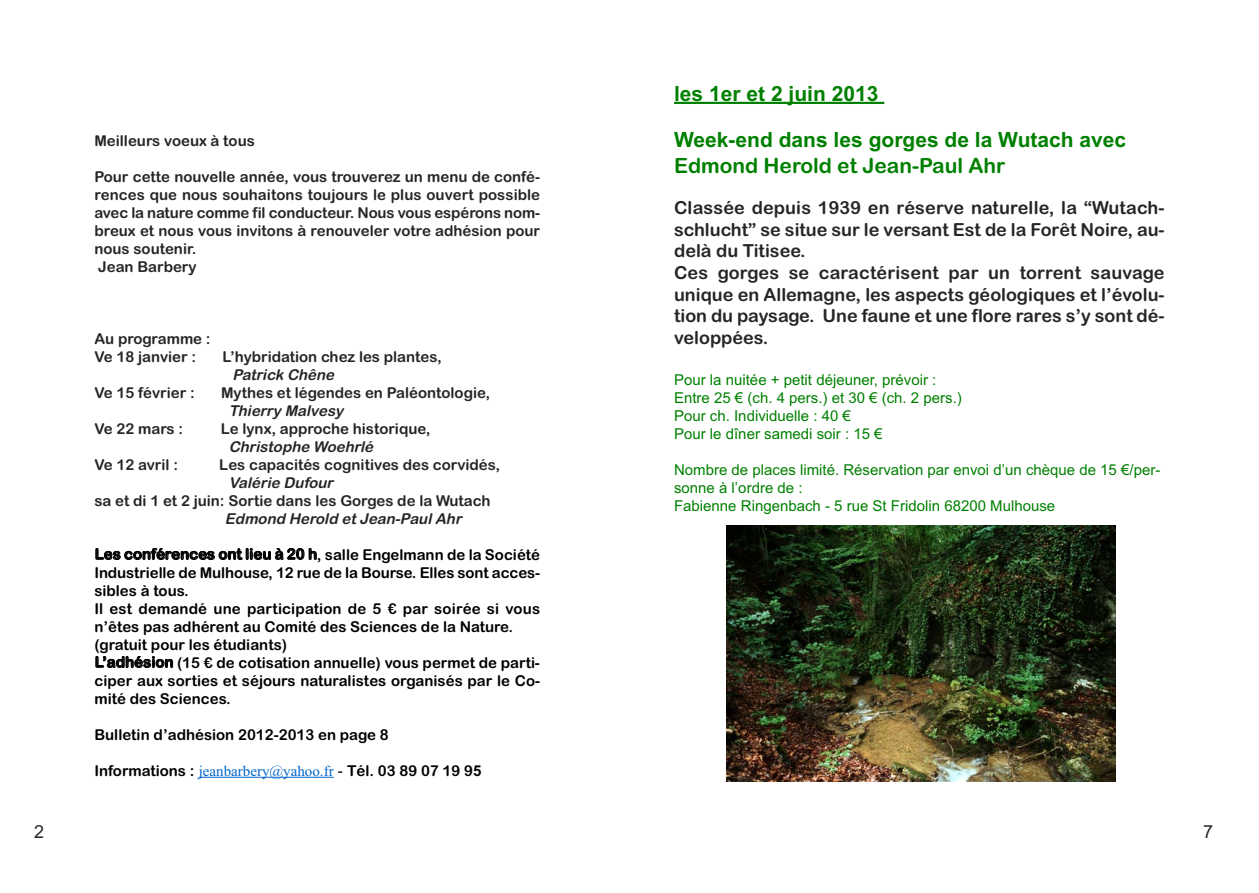
<style>
.page{position:relative;width:1259px;height:893px;background:#fff}
.page>*{position:absolute;margin:0;border:0;box-sizing:border-box;transform-origin:0 0}
.t1{font:700 21px "Arial";color:#008000}
.t2{font:21px "Arial Rounded MT Bold";color:#008000}
.t3{font:18px/21.6px "Arial Rounded MT Bold";color:#272627}
.t4{font:18px "Arial";color:#272627}
.t5{font:15px/18px "Arial Rounded MT Bold";color:#272627}
.t6{font:15px/18px "Arial Rounded MT Bold";color:#000}
.t7{font:15px/18px "Arial";color:#008000}
.t8{font:italic 15px "Arial Rounded MT Bold";color:#272627}
.s1{font-family:"Times New Roman";color:#06c}
.s2{font-family:"Arial"}
.s3{font-family:"Arial";font-weight:700}
</style>
<div class="page">
<hr style="left:199px;top:777px;width:135px;height:1px;background:#06c">
<hr style="left:674px;top:102px;width:210px;height:2px;background:#008000">
<img style="left:727px;top:525px;width:388px;height:257px">
<p class="t5" style="left:94px;top:131px;width:162px">Meilleurs voeux à tous</p>
<p class="t5" style="left:94px;top:167px;width:447px">Pour cette nouvelle année, vous trouverez un menu de confé&shy;rences que nous souhaitons toujours le plus ouvert possible avec la nature comme fil conducteur. Nous vous espérons nom&shy;breux et nous vous invitons à renouveler votre adhésion pour nous soutenir.<br>Jean Barbery</p>
<p class="t5" style="left:94px;top:329px;width:118px">Au programme :<br>Ve 18 janvier :</p>
<p class="t5" style="left:222px;top:347px;width:221px">L’hybridation chez les plantes,</p>
<p class="t8" style="left:232px;top:366px;width:107px">Patrick Chêne</p>
<p class="t5" style="left:94px;top:383px;width:102px">Ve 15 février :</p>
<p class="t5" style="left:221px;top:383px;width:270px">Mythes et légendes en Paléontologie,</p>
<p class="t8" style="left:229px;top:402px;width:120px">Thierry Malvesy</p>
<p class="t5" style="left:94px;top:419px;width:90px">Ve 22 mars :</p>
<p class="t5" style="left:221px;top:419px;width:211px">Le lynx, approche historique,</p>
<p class="t8" style="left:229px;top:438px;width:150px">Christophe Woehrlé</p>
<p class="t5" style="left:94px;top:455px;width:85px">Ve 12 avril :</p>
<p class="t5" style="left:219px;top:455px;width:282px">Les capacités cognitives des corvidés,</p>
<p class="t8" style="left:229px;top:474px;width:110px">Valérie Dufour</p>
<p class="t5" style="left:94px;top:491px;width:397px">sa et di 1 et 2 juin: Sortie dans les Gorges de la Wutach</p>
<p class="t8" style="left:225px;top:510px;width:242px">Edmond Herold et Jean-Paul Ahr</p>
<p class="t6" style="left:94px;top:545px;width:447px">Les conférences ont lieu à 20 h, salle Engelmann de la Société Industrielle de Mulhouse, 12 rue de la Bourse. Elles sont acces&shy;sibles à tous.<br>Il est demandé une participation de 5 € par soirée si vous n’êtes pas adhérent au Comité des Sciences de la Nature. (gratuit pour les étudiants)<br>L’adhésion (15 € de cotisation annuelle) vous permet de parti&shy;ciper aux sorties et séjours naturalistes organisés par le Co&shy;mité des Sciences.</p>
<p class="t6" style="left:94px;top:725px;width:296px">Bulletin d’adhésion 2012-2013 en page 8</p>
<p class="t6" style="left:94px;top:761px;width:388px">Informations : <span class="s1">jeanbarbery@yahoo.fr</span> <span class="s2">-</span> Tél. 03 89 07 19 9<span class="s3">5</span></p>
<h1 class="t1" style="left:674px;top:81px;width:206px">les 1er et 2 juin 2013</h1>
<h1 class="t1" style="left:674px;top:128px;width:454px">Week-end dans les gorges de la Wutach avec</h1>
<h1 class="t2" style="left:674px;top:153px;width:333px">Edmond Herold et Jean-Paul Ahr</h1>
<p class="t3" style="left:674px;top:197px;width:492px">Classée depuis 1939 en réserve naturelle, la “Wutach&shy;schlucht” se situe sur le versant Est de la Forêt Noire, au&shy;delà du Titisee.<br>Ces gorges se caractérisent par un torrent sauvage unique en Allemagne, les aspects géologiques et l’évolu&shy;tion du paysage. Une faune et une flore rares s’y sont dé&shy;veloppées.</p>
<p class="t7" style="left:674px;top:371px;width:289px">Pour la nuitée + petit déjeuner, prévoir :<br>Entre 25 € (ch. 4 pers.) et 30 € (ch. 2 pers.)<br>Pour ch. Individuelle : 40 €<br>Pour le dîner samedi soir : 15 €</p>
<p class="t7" style="left:674px;top:461px;width:488px">Nombre de places limité. Réservation par envoi d’un chèque de 15 €/per&shy;sonne à l’ordre de :<br>Fabienne Ringenbach - 5 rue St Fridolin 68200 Mulhouse</p>
<p class="t4" style="left:34px;top:821px;width:12px">2</p>
<p class="t4" style="left:1203px;top:821px;width:12px">7</p>
</div>
